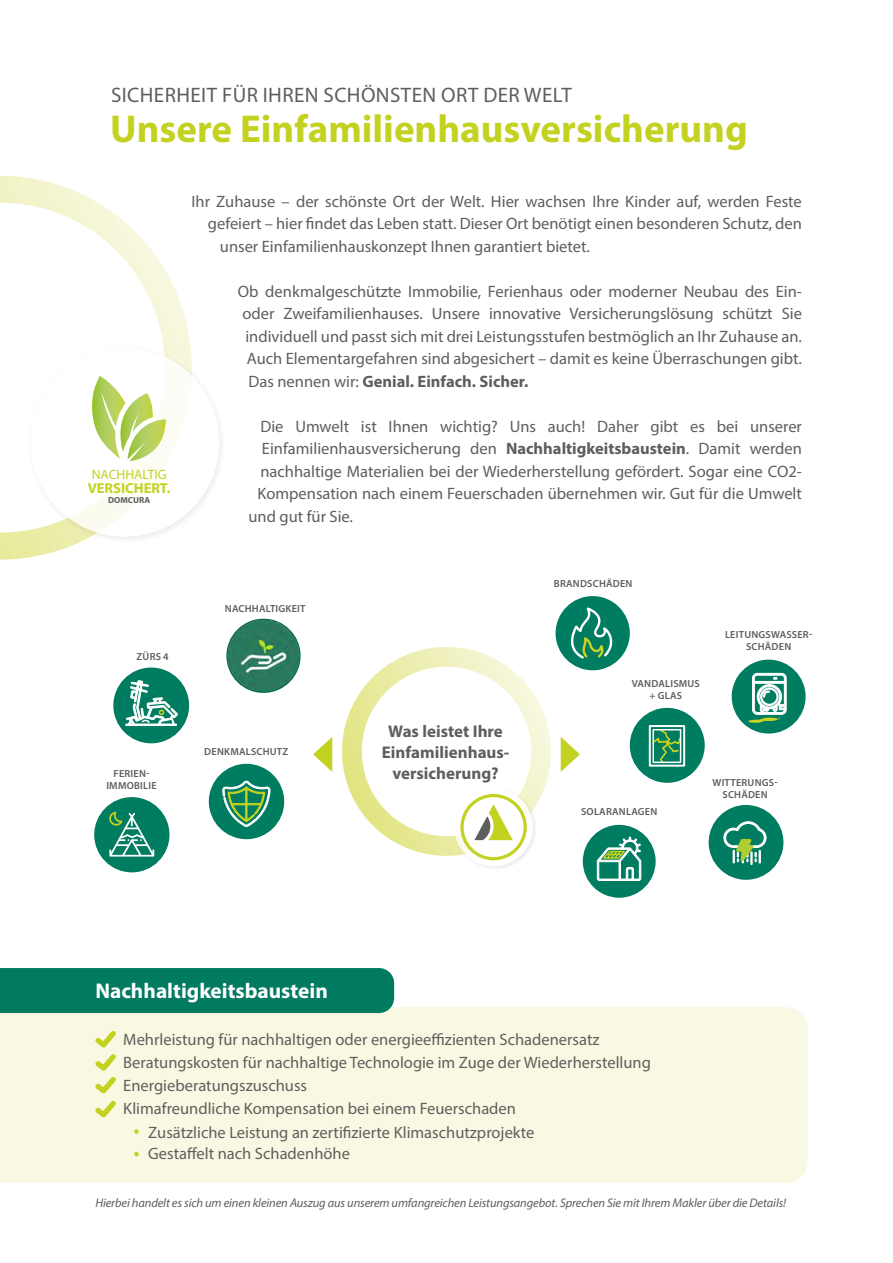
<style>
.page{position:relative;width:893px;height:1263px;background:#fff}
.page>*{position:absolute;margin:0;border:0;box-sizing:border-box;transform-origin:0 0}
.t1{font:700 39px "Myriad Pro";color:#c3d221}
.t2{font:700 21.3px "Myriad Pro";color:#fff}
.t3{font:21px "Myriad Pro";letter-spacing:.02em;color:#5f5e5e}
.t4{font:700 16.95px/21.1px "Myriad Pro";color:#5f5e5e;text-align:center}
.t5{font:16.5px/23.1px "Myriad Pro";color:#5f5e5e}
.t6{font:700 16.5px "Myriad Pro";color:#5f5e5e}
.t7{font:700 14.4px "Myriad Pro";color:#c3d221}
.t8{font:13.5px "Myriad Pro";color:#c3d221}
.t9{font:italic 12.45px "Myriad Pro";letter-spacing:-.01em;color:#5f5e5e}
.t10{font:600 10.2px/11.7px "Myriad Pro";letter-spacing:.02em;color:#5f5e5e;text-align:center}
.t11{font:700 8.7px "Myriad Pro";color:#5f5e5e}
.s1{font-weight:400}
.s2{font-weight:700}
</style>
<div class="page">
<svg style="left:0;top:175px;width:190px;height:385px"></svg>
<div style="left:26px;top:343px;width:202px;height:202px;background:#000;opacity:.1"></div>
<div style="left:30px;top:348px;width:189px;height:189px;background:#fff;border-radius:50%"></div>
<svg style="left:92px;top:376px;width:74px;height:85px"></svg>
<img style="left:226px;top:619px;width:75px;height:74px;border-radius:37px">
<svg style="left:342px;top:647px;width:209px;height:209px"></svg>
<div style="left:453px;top:787px;width:85px;height:84px;background:#000;opacity:.1"></div>
<div style="left:454px;top:788px;width:79px;height:78px;background:#fff;border-radius:50%"></div>
<svg style="left:460px;top:794px;width:67px;height:66px"></svg>
<svg style="left:313px;top:737px;width:20px;height:35px"></svg>
<svg style="left:560px;top:737px;width:20px;height:35px"></svg>
<div style="left:732px;top:660px;width:74px;height:73px;background:#007c60;border-radius:50%"></div>
<svg style="left:748px;top:673px;width:39px;height:50px"></svg>
<div style="left:709px;top:805px;width:74px;height:75px;background:#007c60;border-radius:50%"></div>
<hr style="left:750px;top:851px;width:3px;height:14px;background:#fff">
<svg style="left:723px;top:821px;width:43px;height:43px"></svg>
<div style="left:630px;top:708px;width:75px;height:75px;background:#007c60;border-radius:50%"></div>
<svg style="left:654px;top:731px;width:25px;height:30px"></svg>
<div style="left:649px;top:725px;width:36px;height:42px;border:2px solid #fff"></div>
<div style="left:652px;top:729px;width:29px;height:34px;border:1px solid #fff"></div>
<div style="left:556px;top:596px;width:74px;height:74px;background:#007c60;border-radius:50%"></div>
<svg style="left:568px;top:604px;width:48px;height:55px"></svg>
<div style="left:583px;top:825px;width:73px;height:73px;background:#007c60;border-radius:50%"></div>
<svg style="left:597px;top:836px;width:44px;height:45px"></svg>
<div style="left:94px;top:797px;width:75px;height:75px;background:#007c60;border-radius:50%"></div>
<svg style="left:109px;top:812px;width:45px;height:44px"></svg>
<div style="left:209px;top:764px;width:75px;height:75px;background:#007c60;border-radius:50%"></div>
<svg style="left:222px;top:780px;width:49px;height:47px"></svg>
<div style="left:113px;top:667px;width:76px;height:76px;background:#007c60;border-radius:50%"></div>
<svg style="left:126px;top:680px;width:52px;height:45px"></svg>
<div style="left:0;top:1007px;width:808px;height:176px;background:#f9f9e3"></div>
<div style="left:0;top:968px;width:394px;height:45px;background:#007b5f"></div>
<svg style="left:134px;top:1129px;width:5px;height:5px"></svg>
<svg style="left:134px;top:1152px;width:5px;height:4px"></svg>
<svg style="left:91px;top:1026px;width:30px;height:96px;background:#eef1be"></svg>
<p class="t3" style="left:111px;top:82px;width:462px">SICHERHEIT FÜR IHREN SCHÖNSTEN ORT DER WELT</p>
<h1 class="t1" style="left:110px;top:104px;width:639px">Unsere Einfamilienhausversicherung</h1>
<p class="t8" style="left:92px;top:466px;width:76px">NACHHALTIG</p>
<p class="t7" style="left:88px;top:479px;width:84px">VERSICHERT.</p>
<p class="t11" style="left:108px;top:495px;width:44px">DOMCURA</p>
<p class="t10" style="left:137px;top:650px;width:34px">ZÜRS 4</p>
<p class="t5" style="left:191px;top:189px;width:612px">Ihr Zuhause – der schönste Ort der Welt. Hier wachsen Ihre Kinder auf, werden Feste</p>
<p class="t5" style="left:208px;top:212px;width:596px">gefeiert – hier findet das Leben statt. Dieser Ort benötigt einen besonderen Schutz, den</p>
<p class="t5" style="left:220px;top:234px;width:372px">unser Einfamilienhauskonzept Ihnen garantiert bietet.</p>
<p class="t5" style="left:238px;top:279px;width:565px">Ob denkmalgeschützte Immobilie, Ferienhaus oder moderner Neubau des Ein-</p>
<p class="t5" style="left:242px;top:302px;width:561px">oder Zweifamilienhauses. Unsere innovative Versicherungslösung schützt Sie</p>
<p class="t5" style="left:245px;top:324px;width:558px">individuell und passt sich mit drei Leistungsstufen bestmöglich an Ihr Zuhause an.</p>
<p class="t5" style="left:247px;top:347px;width:557px">Auch Elementargefahren sind abgesichert – damit es keine Überraschungen gibt.</p>
<p class="t6" style="left:248px;top:370px;width:281px"><span class="s1">Das nennen wir:</span> Genial. Einfach. Sicher.</p>
<p class="t5" style="left:260px;top:414px;width:543px">Die Umwelt ist Ihnen wichtig? Uns auch! Daher gibt es bei unserer</p>
<p class="t5" style="left:262px;top:437px;width:541px">Einfamilienhausversicherung den <span class="s2">Nachhaltigkeitsbaustein</span>. Damit werden</p>
<p class="t5" style="left:260px;top:459px;width:543px">nachhaltige Materialien bei der Wiederherstellung gefördert. Sogar eine CO2-</p>
<p class="t5" style="left:257px;top:482px;width:546px">Kompensation nach einem Feuerschaden übernehmen wir. Gut für die Umwelt</p>
<p class="t5" style="left:248px;top:504px;width:106px">und gut für Sie.</p>
<p class="t10" style="left:225px;top:603px;width:82px">NACHHALTIGKEIT</p>
<p class="t10" style="left:204px;top:745px;width:86px">DENKMALSCHUTZ</p>
<p class="t4" style="left:382px;top:720px;width:129px">Was leistet Ihre<br>Einfamilienhaus-</p>
<p class="t10" style="left:554px;top:578px;width:80px">BRANDSCHÄDEN</p>
<p class="t10" style="left:632px;top:677px;width:70px;line-height:12.3px">VANDALISMUS + GLAS</p>
<p class="t10" style="left:725px;top:629px;width:89px">LEITUNGSWASSER-<br>SCHÄDEN</p>
<p class="t10" style="left:114px;top:767px;width:37px">FERIEN-</p>
<p class="t4" style="left:392px;top:762px;width:108px">versicherung?</p>
<p class="t10" style="left:106px;top:779px;width:52px">IMMOBILIE</p>
<p class="t10" style="left:581px;top:805px;width:78px">SOLARANLAGEN</p>
<p class="t10" style="left:713px;top:776px;width:67px">WITTERUNGS-<br>SCHÄDEN</p>
<p class="t2" style="left:95px;top:977px;width:234px">Nachhaltigkeitsbaustein</p>
<p class="t5" style="left:123px;top:1027px;width:529px">Mehrleistung für nachhaltigen oder energieeffizienten Schadenersatz Beratungskosten für nachhaltige Technologie im Zuge der Wiederherstellung Energieberatungszuschuss<br>Klimafreundliche Kompensation bei einem Feuerschaden</p>
<p class="t5" style="left:148px;top:1121px;width:388px;line-height:21.3px">Zusätzliche Leistung an zertifizierte Klimaschutzprojekte<br>Gestaffelt nach Schadenhöhe</p>
<p class="t9" style="left:95px;top:1195px;width:692px">Hierbei handelt es sich um einen kleinen Auszug aus unserem umfangreichen Leistungsangebot. Sprechen Sie mit Ihrem Makler über die Details!</p>
</div>
